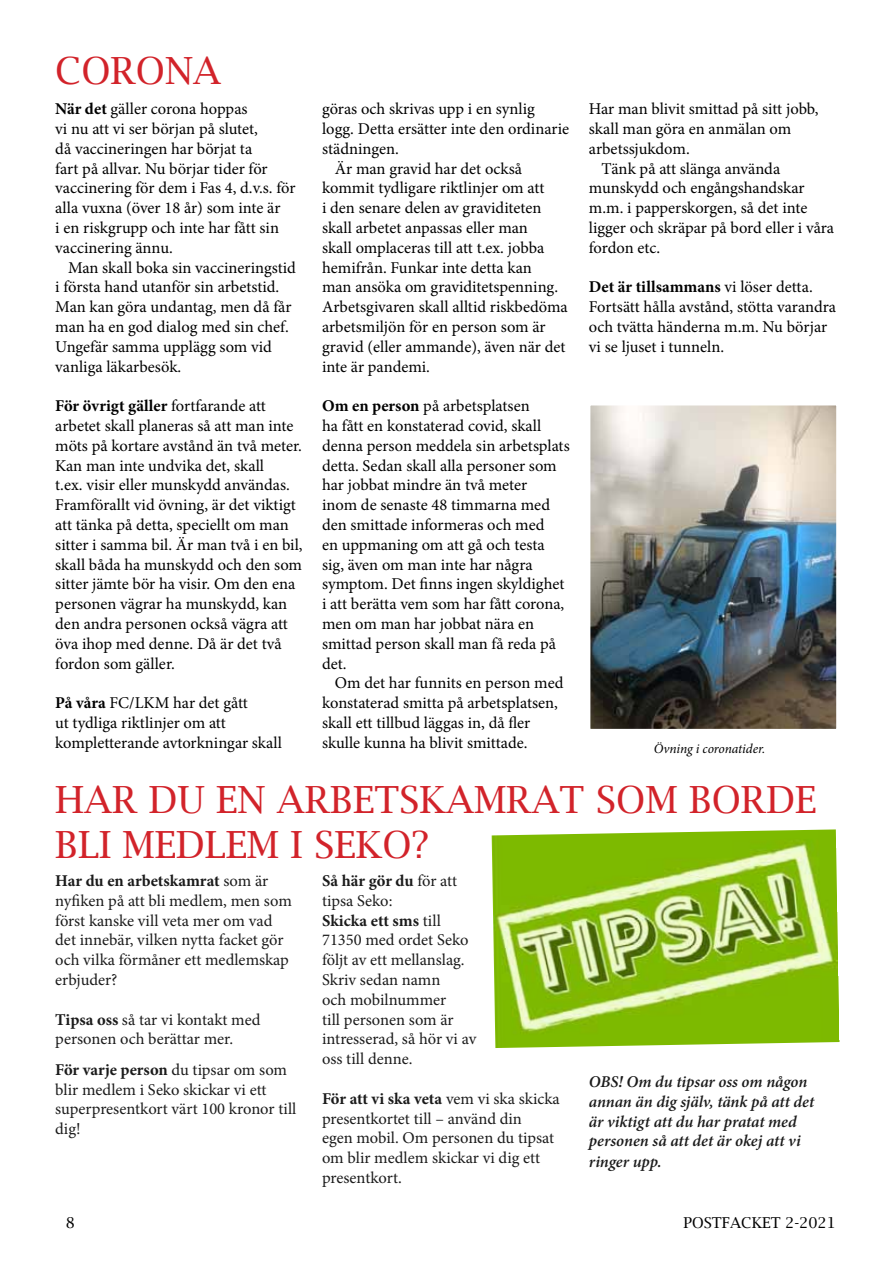
<style>
.page{position:relative;width:893px;height:1263px;background:#fff}
.page>*{position:absolute;margin:0;border:0;box-sizing:border-box;transform-origin:0 0}
.t1{font:37.5px/45px "Lucida Bright";color:#d2232a}
.t2{font:16.5px/19.8px "Minion Pro";color:#000}
.t3{font:16.5px/19.8px "Minion Pro";color:#1b1b1b}
.t4{font:italic 600 16.5px/20.1px "Minion Pro";letter-spacing:-.005em;color:#1b1b1b}
.t5{font:15px "Lucida Bright";color:#000}
.t6{font:italic 13.5px "Minion Pro";letter-spacing:-.01em;color:#000}
.s1{font-weight:700}
</style>
<div class="page">
<img style="left:592px;top:407px;width:243px;height:320px">
<div style="left:589px;top:404px;width:249px;height:326px;border:2px solid #fff"></div>
<img style="left:492px;top:829px;width:347px;height:219px">
<h1 class="t1" style="left:55px;top:48px;width:167px">CORONA</h1>
<p class="t2" style="left:55px;top:99px;width:242px"><span class="s1">När det</span> gäller corona hoppas<br>vi nu att vi ser början på slutet,<br>då vaccineringen har börjat ta<br>fart på allvar. Nu börjar tider för vaccinering för dem i Fas 4, d.v.s. för alla vuxna (över 18 år) som inte är<br>i en riskgrupp och inte har fått sin vaccinering ännu.</p>
<p class="t2" style="left:55px;top:257px;width:242px;text-indent:13px">Man skall boka sin vaccineringstid i första hand utanför sin arbetstid.<br>Man kan göra undantag, men då får man ha en god dialog med sin chef.<br>Ungefär samma upplägg som vid vanliga läkarbesök.</p>
<p class="t2" style="left:55px;top:396px;width:249px"><span class="s1">För övrigt gäller</span> fortfarande att arbetet skall planeras så att man inte möts på kortare avstånd än två meter.<br>Kan man inte undvika det, skall<br>t.ex. visir eller munskydd användas.<br>Framförallt vid övning, är det viktigt att tänka på detta, speciellt om man sitter i samma bil. Är man två i en bil, skall båda ha munskydd och den som sitter jämte bör ha visir. Om den ena personen vägrar ha munskydd, kan den andra personen också vägra att öva ihop med denne. Då är det två fordon som gäller.</p>
<p class="t2" style="left:55px;top:693px;width:228px"><span class="s1">På våra</span> FC/LKM har det gått<br>ut tydliga riktlinjer om att kompletterande avtorkningar skall</p>
<p class="t2" style="left:322px;top:99px;width:214px">göras och skrivas upp i en synlig</p>
<p class="t2" style="left:322px;top:119px;width:249px">logg. Detta ersätter inte den ordinarie</p>
<p class="t2" style="left:322px;top:139px;width:78px">städningen.</p>
<p class="t2" style="left:335px;top:158px;width:189px">Är man gravid har det också</p>
<p class="t2" style="left:322px;top:178px;width:224px">kommit tydligare riktlinjer om att</p>
<p class="t2" style="left:322px;top:198px;width:221px">i den senare delen av graviditeten</p>
<p class="t2" style="left:322px;top:218px;width:207px">skall arbetet anpassas eller man</p>
<p class="t2" style="left:322px;top:238px;width:224px">skall omplaceras till att t.ex. jobba</p>
<p class="t2" style="left:322px;top:257px;width:211px">hemifrån. Funkar inte detta kan</p>
<p class="t2" style="left:322px;top:277px;width:238px">man ansöka om graviditetspenning.</p>
<p class="t2" style="left:322px;top:297px;width:247px">Arbetsgivaren skall alltid riskbedöma</p>
<p class="t2" style="left:322px;top:317px;width:225px">arbetsmiljön för en person som är</p>
<p class="t2" style="left:322px;top:337px;width:245px">gravid (eller ammande), även när det</p>
<p class="t2" style="left:322px;top:356px;width:109px">inte är pandemi.</p>
<p class="t2" style="left:322px;top:396px;width:249px"><span class="s1">Om en person</span> på arbetsplatsen<br>ha fått en konstaterad covid, skall denna person meddela sin arbetsplats detta. Sedan skall alla personer som har jobbat mindre än två meter<br>inom de senaste 48 timmarna med den smittade informeras och med<br>en uppmaning om att gå och testa sig, även om man inte har några symptom. Det finns ingen skyldighet i att berätta vem som har fått corona, men om man har jobbat nära en smittad person skall man få reda på det.</p>
<p class="t2" style="left:322px;top:673px;width:243px;text-indent:13px">Om det har funnits en person med konstaterad smitta på arbetsplatsen, skall ett tillbud läggas in, då fler skulle kunna ha blivit smittade.</p>
<p class="t2" style="left:589px;top:99px;width:231px">Har man blivit smittad på sitt jobb,</p>
<p class="t2" style="left:589px;top:119px;width:204px">skall man göra en anmälan om</p>
<p class="t2" style="left:589px;top:139px;width:102px">arbetssjukdom.</p>
<p class="t2" style="left:602px;top:158px;width:180px">Tänk på att slänga använda</p>
<p class="t2" style="left:589px;top:178px;width:217px">munskydd och engångshandskar</p>
<p class="t2" style="left:589px;top:198px;width:220px">m.m. i papperskorgen, så det inte</p>
<p class="t2" style="left:589px;top:218px;width:247px">ligger och skräpar på bord eller i våra</p>
<p class="t2" style="left:589px;top:238px;width:73px">fordon etc.</p>
<p class="t2" style="left:589px;top:277px;width:249px"><span class="s1">Det är tillsammans</span> vi löser detta.<br>Fortsätt hålla avstånd, stötta varandra och tvätta händerna m.m. Nu börjar vi se ljuset i tunneln.</p>
<p class="t6" style="left:654px;top:739px;width:113px">Övning i coronatider.</p>
<h1 class="t1" style="left:55px;top:777px;width:763px">HAR DU EN ARBETSKAMRAT SOM BORDE<br>BLI MEDLEM I SEKO?</h1>
<p class="t3" style="left:55px;top:871px;width:238px"><span class="s1">Har du en arbetskamrat</span> som är nyfiken på att bli medlem, men som först kanske vill veta mer om vad det innebär, vilken nytta facket gör och vilka förmåner ett medlemskap erbjuder?</p>
<p class="t3" style="left:55px;top:1009px;width:207px"><span class="s1">Tipsa oss</span> så tar vi kontakt med personen och berättar mer.</p>
<p class="t3" style="left:55px;top:1060px;width:243px"><span class="s1">För varje person</span> du tipsar om som blir medlem i Seko skickar vi ett superpresentkort värt 100 kronor till dig!</p>
<p class="t3" style="left:322px;top:871px;width:156px"><span class="s1">Så här gör du</span> för att tipsa Seko:<br><span class="s1">Skicka ett sms</span> till<br>71350 med ordet Seko följt av ett mellanslag.<br>Skriv sedan namn<br>och mobilnummer<br>till personen som är intresserad, så hör vi av oss till denne.</p>
<p class="t3" style="left:322px;top:1089px;width:239px"><span class="s1">För att vi ska veta</span> vem vi ska skicka presentkortet till – använd din<br>egen mobil. Om personen du tipsat om blir medlem skickar vi dig ett presentkort.</p>
<p class="t4" style="left:589px;top:1071px;width:227px">OBS! Om du tipsar oss om någon annan än dig själv, tänk på att det är viktigt att du har pratat med personen så att det är okej att vi ringer upp.</p>
<p class="t5" style="left:66px;top:1214px;width:11px">8</p>
<p class="t5" style="left:684px;top:1214px;width:154px">POSTFACKET 2-2021</p>
</div>
